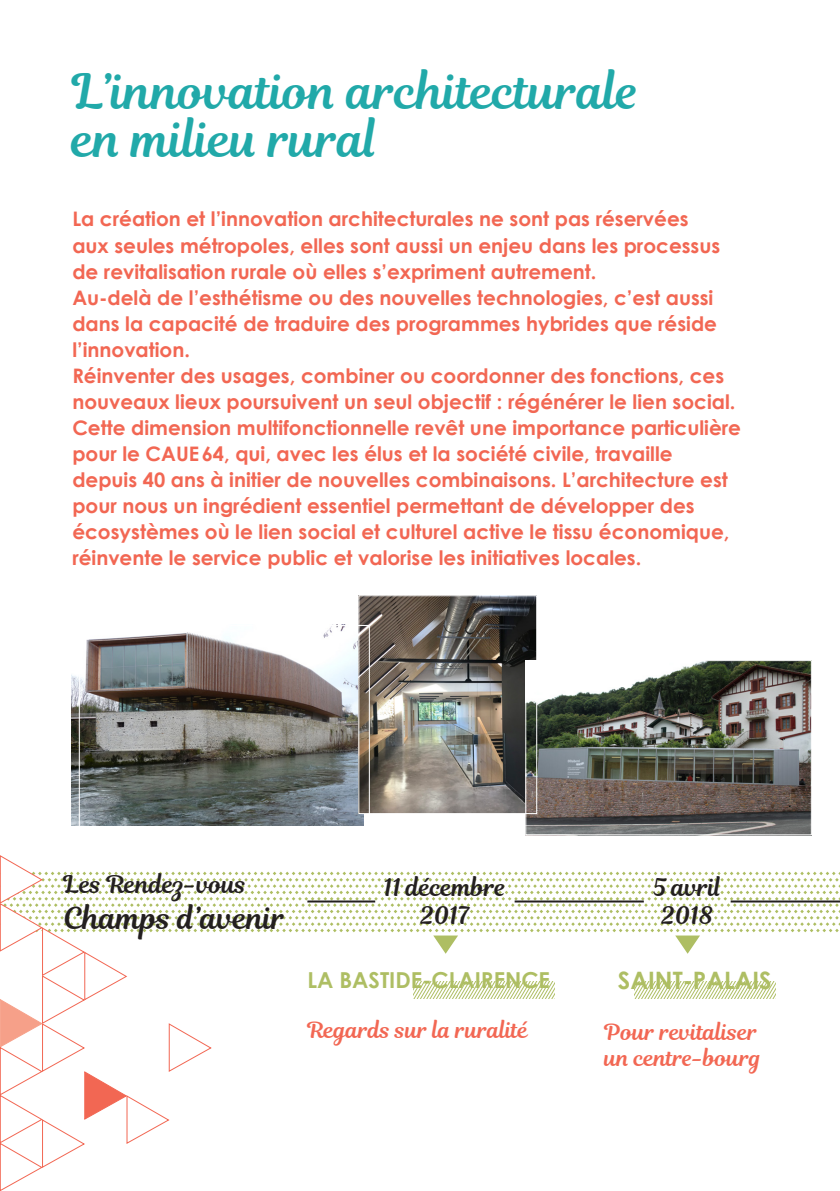
<style>
.page{position:relative;width:840px;height:1191px;background:#fff}
.page>*{position:absolute;margin:0;border:0;box-sizing:border-box;transform-origin:0 0}
.t1{font:48px/48px "Magnolia Script";color:#21a9a9}
.t2{font:30px "Magnolia Script";color:#231f20}
.t3{font:24px "Magnolia Script";color:#231f20}
.t4{font:700 24px "Century Gothic";color:#aebe63}
.t5{font:22px "Magnolia Script";color:#f26753}
.t6{font:700 22px "Century Gothic";color:#aebe63}
.t7{font:700 20px/26px "Century Gothic";color:#f26753}
</style>
<div class="page">
<img style="left:71px;top:624px;width:292px;height:201px">
<img style="left:360px;top:597px;width:174px;height:215px">
<svg style="left:0;top:855px;width:839px;height:336px"></svg>
<img style="left:527px;top:662px;width:282px;height:171px">
<div style="left:79px;top:625px;width:290px;height:209px;border:1px solid #fff"></div>
<div style="left:358px;top:595px;width:178px;height:219px;border:1px solid #fff"></div>
<div style="left:525px;top:660px;width:286px;height:175px;border:1px solid #fff"></div>
<h1 class="t1" style="left:72px;top:67px;width:568px">L’innovation architecturale en milieu rural</h1>
<p class="t7" style="left:72px;top:205px;width:617px">La création et l’innovation architecturales ne sont pas réservées</p>
<p class="t7" style="left:72px;top:231px;width:649px">aux seules métropoles, elles sont aussi un enjeu dans les processus</p>
<p class="t7" style="left:72px;top:257px;width:525px">de revitalisation rurale où elles s’expriment autrement.</p>
<p class="t7" style="left:72px;top:283px;width:645px">Au-delà de l’esthétisme ou des nouvelles technologies, c’est aussi dans la capacité de traduire des programmes hybrides que réside l’innovation.</p>
<p class="t7" style="left:72px;top:361px;width:664px">Réinventer des usages, combiner ou coordonner des fonctions, ces nouveaux lieux poursuivent un seul objectif : régénérer le lien social.</p>
<p class="t7" style="left:72px;top:413px;width:669px">Cette dimension multifonctionnelle revêt une importance particulière pour le CAUE64, qui, avec les élus et la société civile, travaille depuis 40 ans à initier de nouvelles combinaisons. L’architecture est pour nous un ingrédient essentiel permettant de développer des écosystèmes où le lien social et culturel active le tissu économique, réinvente le service public et valorise les initiatives locales.</p>
<p class="t3" style="left:63px;top:866px;width:184px">Les Rendez-vous</p>
<p class="t2" style="left:63px;top:896px;width:223px">Champs d’avenir</p>
<p class="t3" style="left:383px;top:869px;width:124px">11 décembre</p>
<p class="t3" style="left:420px;top:898px;width:51px">2017</p>
<p class="t6" style="left:307px;top:963px;width:244px">LA BASTIDE-CLAIRENCE</p>
<p class="t5" style="left:307px;top:1014px;width:222px">Regards sur la ruralité</p>
<p class="t3" style="left:652px;top:869px;width:70px">5 avril</p>
<p class="t3" style="left:660px;top:898px;width:54px">2018</p>
<p class="t4" style="left:617px;top:962px;width:155px">SAINT-PALAIS</p>
<p class="t5" style="left:604px;top:1016px;width:154px">Pour revitaliser</p>
<p class="t5" style="left:604px;top:1042px;width:159px">un centre-bourg</p>
</div>
